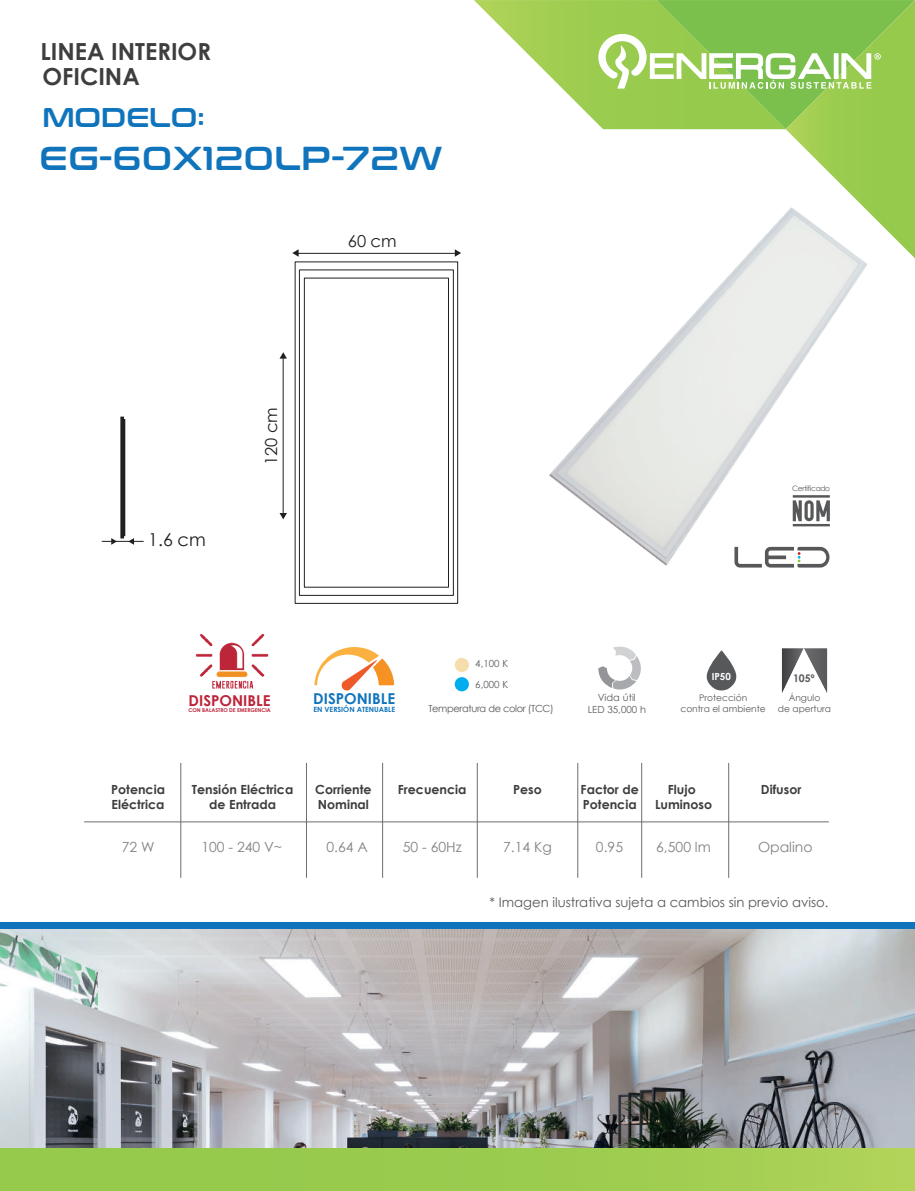
<style>
.page{position:relative;width:915px;height:1191px;background:#fff}
.page>*{position:absolute;margin:0;border:0;box-sizing:border-box;transform-origin:0 0}
.t1{font:33px "Conthrax Sb";letter-spacing:.02em;color:#1074bc}
.t2{font:27px "Conthrax Sb";color:#1074bc}
.t3{font:700 23.55px "Century Gothic";color:#3e3e3f}
.t4{font:17.85px "Century Gothic";color:#231f20}
.t5{font:16.5px "Century Gothic";color:#231f20}
.t6{font:700 15px "Century Gothic";color:#1074bc}
.t7{font:700 15px "Century Gothic";color:#bd2339}
.t8{font:13.95px "Century Gothic";color:#808285}
.t9{font:13.2px "Century Gothic";color:#57585a}
.t10{font:700 12.6px/15.1px "Century Gothic";color:#3e3e3f}
.t11{font:700 10.5px "Century Gothic";color:#57585a}
.t12{font:9.75px/20.9px "Century Gothic";letter-spacing:-.035em;color:#57585a}
.t13{font:9.75px/11.7px "Century Gothic";color:#57585a;text-align:center}
.t14{font:700 9.75px "Century Gothic";color:#fff}
.t15{font:9.15px/10.9px "Century Gothic";color:#57585a;text-align:center}
.t16{font:7.35px "Century Gothic";letter-spacing:-.035em;color:#57585a}
.t17{font:700 7.2px "Century Gothic";color:#1074bc}
.t18{font:700 5.25px "Century Gothic";color:#bd2339}
</style>
<div class="page">
<img style="left:0;top:929px;width:914px;height:219px">
<svg style="left:706px;top:650px;width:31px;height:40px"></svg>
<svg style="left:598px;top:646px;width:43px;height:44px"></svg>
<div style="left:0;top:922px;width:914px;height:6px;background:#1074bc"></div>
<div style="left:0;top:1148px;width:914px;height:43px;background:linear-gradient(to right,#8fc84a,#aad155)"></div>
<hr style="left:84px;top:821px;width:744px;height:1px;background:#6c6d70">
<hr style="left:180px;top:763px;width:1px;height:114px;background:#6c6d70">
<hr style="left:306px;top:763px;width:1px;height:114px;background:#6c6d70">
<hr style="left:382px;top:763px;width:1px;height:114px;background:#6c6d70">
<hr style="left:476px;top:763px;width:1px;height:114px;background:#6c6d70">
<hr style="left:577px;top:763px;width:1px;height:114px;background:#6c6d70">
<hr style="left:641px;top:763px;width:1px;height:114px;background:#6c6d70">
<hr style="left:728px;top:763px;width:1px;height:114px;background:#6c6d70">
<svg style="left:781px;top:648px;width:45px;height:44px"></svg>
<div style="left:454px;top:658px;width:15px;height:14px;background:#f5deac;border-radius:50%"></div>
<div style="left:454px;top:677px;width:15px;height:14px;background:#00aeef;border-radius:50%"></div>
<svg style="left:292px;top:249px;width:6px;height:8px"></svg>
<svg style="left:280px;top:352px;width:7px;height:6px"></svg>
<svg style="left:279px;top:513px;width:8px;height:6px"></svg>
<svg style="left:454px;top:249px;width:7px;height:8px"></svg>
<div style="left:299px;top:270px;width:154px;height:325px;border:1px solid #231f20"></div>
<div style="left:304px;top:278px;width:144px;height:309px;border:1px solid #231f20"></div>
<div style="left:295px;top:261px;width:163px;height:342px;border:1px solid #231f20"></div>
<hr style="left:295px;top:253px;width:162px;height:1px;background:#231f20">
<hr style="left:283px;top:355px;width:1px;height:161px;background:#231f20">
<hr style="left:102px;top:541px;width:42px;height:1px;background:#231f20">
<div style="left:121px;top:417px;width:3px;height:121px;border:1px solid #231f20"></div>
<div style="left:122px;top:419px;width:3px;height:117px;border:1px solid #231f20"></div>
<svg style="left:111px;top:538px;width:6px;height:7px"></svg>
<svg style="left:128px;top:538px;width:6px;height:7px"></svg>
<svg style="left:474px;top:0;width:440px;height:258px"></svg>
<svg style="left:314px;top:647px;width:80px;height:44px"></svg>
<img style="left:195px;top:634px;width:74px;height:55px">
<img style="left:542px;top:183px;width:348px;height:385px">
<h3 class="t3" style="left:41px;top:34px;width:172px">LINEA INTERIOR</h3>
<h3 class="t3" style="left:42px;top:59px;width:99px">OFICINA</h3>
<h2 class="t2" style="left:42px;top:97px;width:164px">MODELO:</h2>
<h1 class="t1" style="left:40px;top:133px;width:404px">EG-60X120LP-72W</h1>
<h3 class="t5" style="left:348px;top:229px;width:50px">60 cm</h3>
<h3 class="t4" style="left:148px;top:527px;width:59px">1.6 cm</h3>
<h3 class="t5" style="left:259px;top:465px;width:59px;rotate:-90deg">120 cm</h3>
<p class="t16" style="left:791px;top:483px;width:39px">Certificado</p>
<p class="t7" style="left:188px;top:689px;width:83px">DISPONIBLE</p>
<p class="t18" style="left:188px;top:706px;width:84px">CON BALASTRO DE EMERGENCIA</p>
<p class="t6" style="left:313px;top:687px;width:83px">DISPONIBLE</p>
<p class="t17" style="left:313px;top:704px;width:83px">EN VERSIÓN ATENUABLE</p>
<p class="t12" style="left:475px;top:653px;width:34px">4,100 K<br>6,000 K</p>
<p class="t12" style="left:428px;top:697px;width:127px">Temperatura de color (TCC)</p>
<p class="t13" style="left:587px;top:692px;width:60px">Vida útil<br>LED 35,000 h</p>
<p class="t14" style="left:711px;top:669px;width:21px">IP50</p>
<p class="t15" style="left:680px;top:692px;width:87px">Protección<br>contra el ambiente</p>
<p class="t11" style="left:792px;top:670px;width:23px">105º</p>
<p class="t15" style="left:777px;top:692px;width:55px">Ángulo<br>de apertura</p>
<p class="t10" style="left:111px;top:781px;width:55px">Potencia<br>Eléctrica</p>
<p class="t8" style="left:122px;top:836px;width:34px">72 W</p>
<p class="t10" style="left:192px;top:781px;width:103px;text-align:center">Tensión Eléctrica de Entrada</p>
<p class="t8" style="left:201px;top:836px;width:82px">100 - 240 V~</p>
<p class="t10" style="left:315px;top:781px;width:58px">Corriente<br>Nominal</p>
<p class="t8" style="left:326px;top:836px;width:43px">0.64 A</p>
<p class="t10" style="left:398px;top:781px;width:70px">Frecuencia</p>
<p class="t8" style="left:402px;top:836px;width:60px">50 - 60Hz</p>
<p class="t10" style="left:513px;top:781px;width:30px">Peso</p>
<p class="t8" style="left:503px;top:836px;width:50px">7.14 Kg</p>
<p class="t10" style="left:580px;top:781px;width:60px">Factor de<br>Potencia</p>
<p class="t8" style="left:595px;top:836px;width:29px">0.95</p>
<p class="t10" style="left:654px;top:781px;width:59px;text-align:center">Flujo<br>Luminoso</p>
<p class="t8" style="left:656px;top:836px;width:56px">6,500 lm</p>
<p class="t10" style="left:760px;top:781px;width:42px">Difusor</p>
<p class="t8" style="left:757px;top:836px;width:56px">Opalino</p>
<p class="t9" style="left:489px;top:893px;width:340px">* Imagen ilustrativa sujeta a cambios sin previo aviso.</p>
</div>
